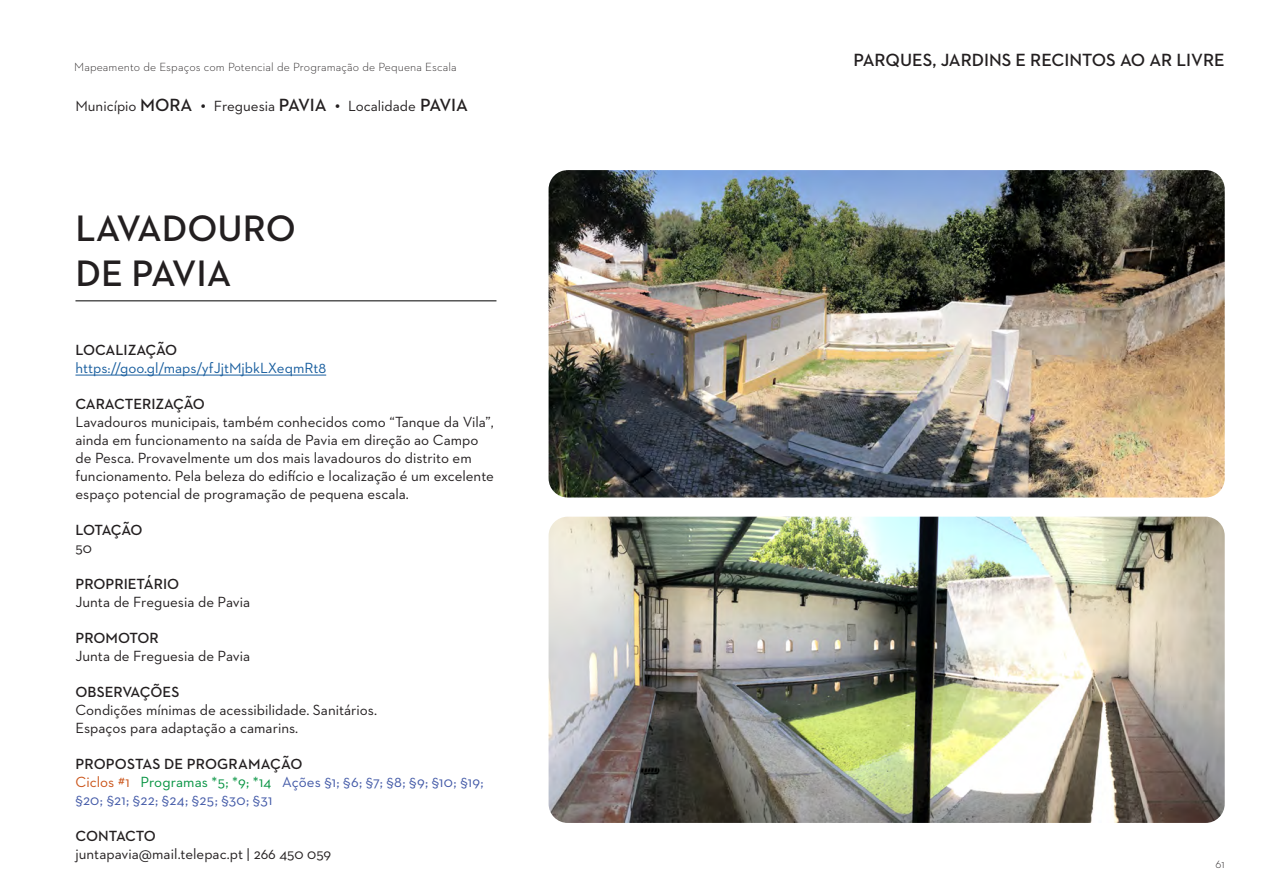
<style>
.page{position:relative;width:1263px;height:893px;background:#fff}
.page>*{position:absolute;margin:0;border:0;box-sizing:border-box;transform-origin:0 0}
.t1{font:600 37.5px/45px "Neutraface 2 Text";color:#231f20}
.t2{font:600 18px "Neutraface 2 Text";color:#231f20}
.t3{font:15px/18px "Neutraface 2 Text";color:#231f20}
.t4{font:15px/18px "Neutraface 2 Text";letter-spacing:.005em;color:#4259a7}
.t5{font:600 15px "Neutraface 2 Text";letter-spacing:-.005em;color:#231f20}
.t6{font:15px "Neutraface 2 Text";color:#175d9e}
.t7{font:600 15px "Neutraface 2 Text";letter-spacing:-.05em;color:#231f20}
.t8{font:300 12px "Neutraface 2 Text";letter-spacing:.01em;color:#231f20}
.s1{font-weight:600;font-size:18px}
.s2{font-weight:600;color:#231f20}
.s3{color:#ca5419}
.s4{color:#059341}
</style>
<div class="page">
<hr style="left:75px;top:301px;width:421px;height:1px;background:#000">
<hr style="left:75px;top:375px;width:251px;height:1px;background:#175d9e">
<img style="left:549px;top:170px;width:676px;height:327px">
<img style="left:549px;top:517px;width:676px;height:306px">
<p class="t8" style="left:74px;top:59px;width:384px">Mapeamento de Espaços com Potencial de Programação de Pequena Escala</p>
<p class="t2" style="left:853px;top:49px;width:373px">PARQUES, JARDINS E RECINTOS AO AR LIVRE</p>
<p class="t3" style="left:75px;top:96px;width:394px">Município <span class="s1">MORA •</span> Freguesia <span class="s1">PAVIA •</span> Localidade <span class="s1">PAVIA</span></p>
<h1 class="t1" style="left:75px;top:206px;width:222px">LAVADOURO<br>DE PAVIA</h1>
<p class="t5" style="left:75px;top:340px;width:103px">LOCALIZAÇÃO</p>
<p class="t6" style="left:75px;top:359px;width:252px">https://goo.gl/maps/yfJjtMjbkLXeqmRt8</p>
<p class="t5" style="left:75px;top:394px;width:131px">CARACTERIZAÇÃO</p>
<p class="t3" style="left:75px;top:413px;width:420px">Lavadouros municipais, também conhecidos como “Tanque da Vila”, ainda em funcionamento na saída de Pavia em direção ao Campo de Pesca. Provavelmente um dos mais lavadouros do distrito em funcionamento. Pela beleza do edifício e localização é um excelente espaço potencial de programação de pequena escala.</p>
<p class="t7" style="left:75px;top:520px;width:69px">LOTAÇÃO</p>
<p class="t3" style="left:75px;top:539px;width:18px">50</p>
<p class="t5" style="left:75px;top:574px;width:105px">PROPRIETÁRIO</p>
<p class="t3" style="left:75px;top:593px;width:176px">Junta de Freguesia de Pavia</p>
<p class="t5" style="left:75px;top:628px;width:85px">PROMOTOR</p>
<p class="t3" style="left:75px;top:647px;width:176px">Junta de Freguesia de Pavia</p>
<p class="t5" style="left:75px;top:682px;width:105px">OBSERVAÇÕES</p>
<p class="t3" style="left:75px;top:701px;width:303px">Condições mínimas de acessibilidade. Sanitários.<br>Espaços para adaptação a camarins.</p>
<p class="t4" style="left:75px;top:755px;width:410px"><span class="s2">PROPOSTAS DE PROGRAMAÇÃO<br></span><span class="s3">Ciclos #1</span> <span class="s4">Programas *5; *9; *14</span> Ações §1; §6; §7; §8; §9; §10; §19; §20; §21; §22; §24; §25; §30; §31</p>
<p class="t5" style="left:75px;top:826px;width:82px">CONTACTO</p>
<p class="t3" style="left:75px;top:845px;width:257px">juntapavia@mail.telepac.pt | 266 450 059</p>
<p class="t8" style="left:1215px;top:857px;width:11px">61</p>
</div>
